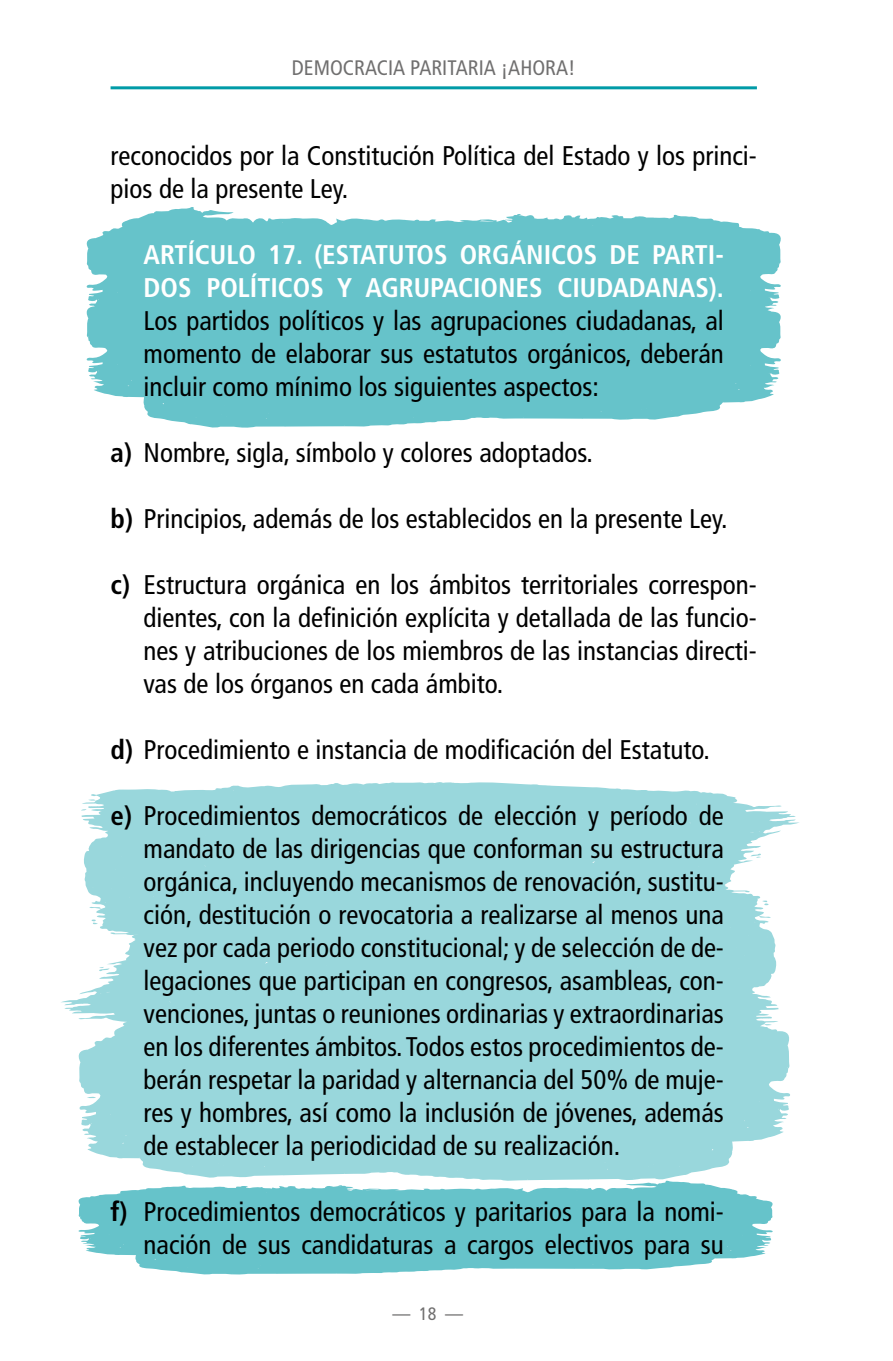
<style>
.page{position:relative;width:893px;height:1361px;background:#fff}
.page>*{position:absolute;margin:0;border:0;box-sizing:border-box;transform-origin:0 0}
.t1{font:condensed 27px/33px "Frutiger LT Std";color:#000;text-align:justify}
.t2{font:700 condensed 27px/33px "Frutiger LT Std";color:#fff}
.t3{font:condensed 21px "Frutiger LT Std";color:#706f6f}
.t4{font:condensed 18px "Frutiger LT Std";color:#706f6f}
.s1{font-weight:700}
</style>
<div class="page">
<hr style="left:111px;top:86px;width:646px;height:3px;background:#009ba7">
<svg style="left:78px;top:1031px;width:712px;height:149px;background:#a1dade"></svg>
<svg style="left:82px;top:782px;width:717px;height:90px;background:#a5dce0"></svg>
<svg style="left:744px;top:853px;width:17px;height:9px"></svg>
<svg style="left:81px;top:798px;width:17px;height:13px"></svg>
<svg style="left:61px;top:872px;width:717px;height:172px;background:#a1dade"></svg>
<svg style="left:698px;top:883px;width:28px;height:4px"></svg>
<svg style="left:759px;top:916px;width:12px;height:2px"></svg>
<svg style="left:762px;top:900px;width:7px;height:5px"></svg>
<svg style="left:99px;top:962px;width:17px;height:9px"></svg>
<svg style="left:762px;top:1016px;width:10px;height:10px"></svg>
<svg style="left:86px;top:207px;width:695px;height:73px;fill:#66c3ca"></svg>
<svg style="left:86px;top:280px;width:695px;height:148px;background:#73c8ce"></svg>
<svg style="left:78px;top:1180px;width:695px;height:95px;fill:#66c3ca"></svg>
<p class="t3" style="left:292px;top:56px;width:285px">DEMOCRACIA PARITARIA ¡AHORA!</p>
<p class="t1" style="left:111px;top:139px;width:648px">reconocidos por la Constitución Política del Estado y los princi&shy;pios de la presente Ley.</p>
<p class="t2" style="left:144px;top:238px;width:582px">ARTÍCULO 17. (ESTATUTOS ORGÁNICOS DE PARTI-<br>DOS POLÍTICOS Y AGRUPACIONES CIUDADANAS).</p>
<p class="t1" style="left:144px;top:304px;width:582px">Los partidos políticos y las agrupaciones ciudadanas, al momento de elaborar sus estatutos orgánicos, deberán incluir como mínimo los siguientes aspectos:</p>
<p class="t1" style="left:111px;top:436px;width:484px"><span class="s1">a)</span> Nombre, sigla, símbolo y colores adoptados.</p>
<p class="t1" style="left:111px;top:502px;width:619px"><span class="s1">b)</span> Principios, además de los establecidos en la presente Ley.</p>
<p class="t1" style="left:144px;top:568px;width:615px;text-indent:-33px"><span class="s1">c)</span> Estructura orgánica en los ámbitos territoriales correspon&shy;dientes, con la definición explícita y detallada de las funcio&shy;nes y atribuciones de los miembros de las instancias directi&shy;vas de los órganos en cada ámbito.</p>
<p class="t1" style="left:111px;top:733px;width:601px"><span class="s1">d)</span> Procedimiento e instancia de modificación del Estatuto.</p>
<p class="t1" style="left:144px;top:799px;width:582px;text-indent:-33px"><span class="s1">e)</span> Procedimientos democráticos de elección y período de mandato de las dirigencias que conforman su estructura orgánica, incluyendo mecanismos de renovación, sustitu&shy;ción, destitución o revocatoria a realizarse al menos una vez por cada periodo constitucional; y de selección de de&shy;legaciones que participan en congresos, asambleas, con&shy;venciones, juntas o reuniones ordinarias y extraordinarias en los diferentes ámbitos. Todos estos procedimientos de&shy;berán respetar la paridad y alternancia del 50% de muje&shy;res y hombres, así como la inclusión de jóvenes, además de establecer la periodicidad de su realización.</p>
<p class="t1" style="left:111px;top:1195px;width:615px;text-align:right"><span class="s1">f)</span> Procedimientos democráticos y paritarios para la nomi&shy;nación de sus candidaturas a cargos electivos para su</p>
<p class="t4" style="left:392px;top:1302px;width:72px">— 18 —</p>
</div>
